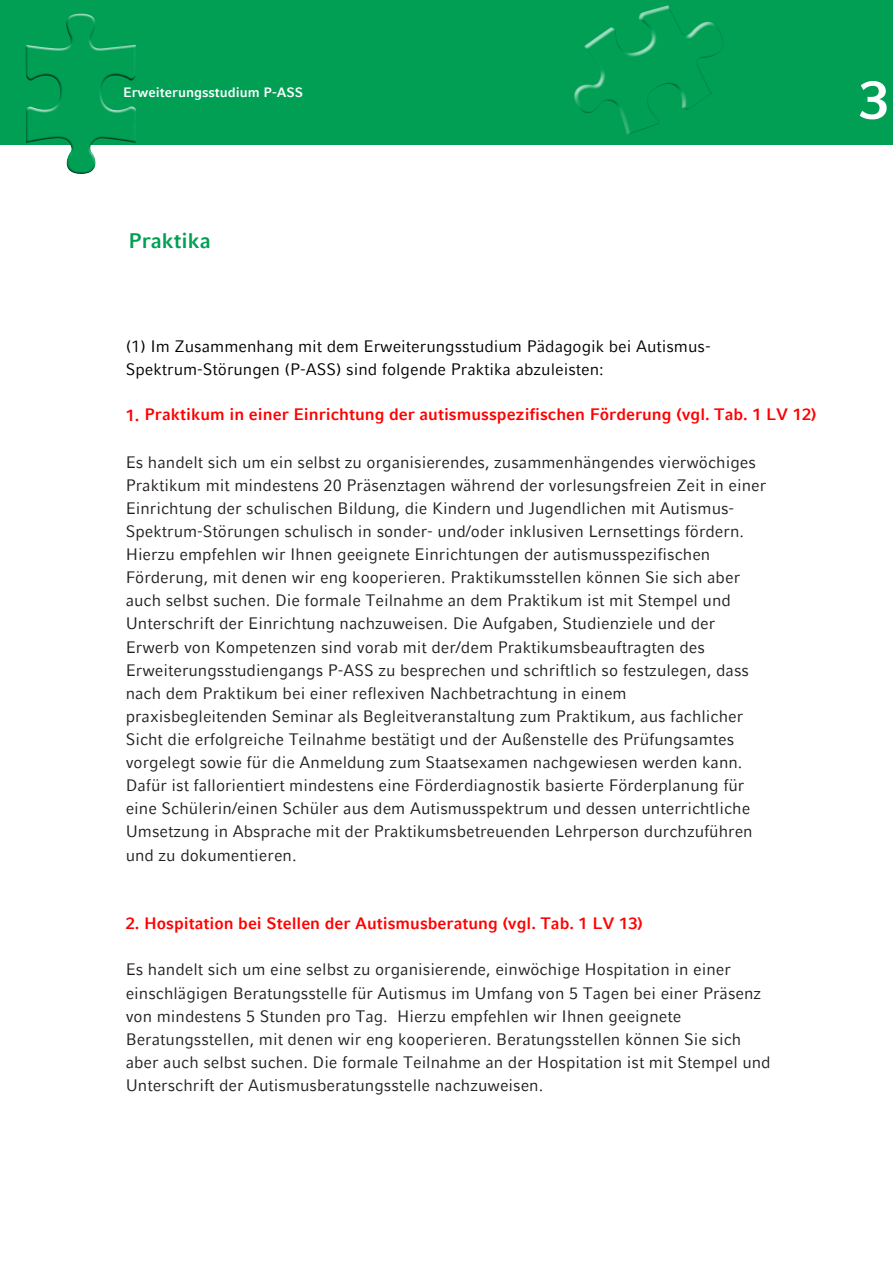
<style>
.page{position:relative;width:893px;height:1263px;background:#fff}
.page>*{position:absolute;margin:0;border:0;box-sizing:border-box;transform-origin:0 0}
.t1{font:700 54px "LMU Compatil Fact";color:#fff}
.t2{font:700 21px "LMU Compatil Fact";color:#009f54}
.Head_klein{font:16.5px/23.1px "LMU Compatil Fact";color:#231f20}
.Head_klein-2{font:700 16.5px "LMU Compatil Fact";color:#f00}
.Head_klein-3{font:16.5px/23.1px "LMU Compatil Fact";color:#000}
.t3{font:700 13.5px "LMU Compatil Fact";color:#fff}
.s1{font-style:inherit}
</style>
<div class="page">
<div style="left:0;top:0;width:893px;height:144px;background:#009f54"></div>
<div style="left:25px;top:13px;width:114px;height:153px;background:#fff;opacity:.75"></div>
<div style="left:25px;top:19px;width:114px;height:157px;background:#231f20;opacity:.75"></div>
<svg style="left:550px;top:5px;width:195px;height:140px"></svg>
<p class="t3" style="left:123px;top:85px;width:181px">Erweiterungsstudium P-ASS</p>
<h1 class="t1" style="left:859px;top:68px;width:32px">3</h1>
<p class="t2" style="left:128px;top:229px;width:84px">Praktika</p>
<p class="Head_klein-3" style="left:126px;top:334px;width:587px">(1) Im Zusammenhang mit dem Erweiterungsstudium Pädagogik bei Autismus-<br>Spektrum-Störungen (P-ASS) sind folgende Praktika abzuleisten:</p>
<p class="Head_klein-2" style="left:126px;top:405px;width:693px">1. Praktikum <span class="s1">i</span>n einer Einrichtung der autismusspezifischen Förderung (vgl. <span class="s1">Tab. 1 LV 12)</span></p>
<p class="Head_klein" style="left:126px;top:450px;width:642px">Es handelt sich um ein selbst zu organisierendes, zusammenhängendes vierwöchiges Praktikum mit mindestens 20 Präsenztagen während der vorlesungsfreien Zeit in einer Einrichtung der schulischen Bildung, die Kindern und Jugendlichen mit Autismus-Spektrum-Störungen schulisch in sonder- und/oder inklusiven Lernsettings fördern.<br>Hierzu empfehlen wir Ihnen geeignete Einrichtungen der autismusspezifischen Förderung, mit denen wir eng kooperieren. Praktikumsstellen können Sie sich aber auch selbst suchen. Die formale Teilnahme an dem Praktikum ist mit Stempel und Unterschrift der Einrichtung nachzuweisen. Die Aufgaben, Studienziele und der Erwerb von Kompetenzen sind vorab mit der/dem Praktikumsbeauftragten des Erweiterungsstudiengangs P-ASS zu besprechen und schriftlich so festzulegen, dass nach dem Praktikum bei einer reflexiven Nachbetrachtung in einem praxisbegleitenden Seminar als Begleitveranstaltung zum Praktikum, aus fachlicher Sicht die erfolgreiche Teilnahme bestätigt und der Außenstelle des Prüfungsamtes vorgelegt sowie für die Anmeldung zum Staatsexamen nachgewiesen werden kann.<br>Dafür ist fallorientiert mindestens eine Förderdiagnostik basierte Förderplanung für eine Schülerin/einen Schüler aus dem Autismusspektrum und dessen unterrichtliche Umsetzung in Absprache mit der Praktikumsbetreuenden Lehrperson durchzuführen und zu dokumentieren.</p>
<p class="Head_klein-2" style="left:126px;top:914px;width:519px">2. Hospitation bei Stellen der Autismusberatung (vgl. Tab. 1 LV 13)</p>
<p class="Head_klein" style="left:126px;top:958px;width:647px">Es handelt sich um eine selbst zu organisierende, einwöchige Hospitation in einer einschlägigen Beratungsstelle für Autismus im Umfang von 5 Tagen bei einer Präsenz von mindestens 5 Stunden pro Tag. Hierzu empfehlen wir Ihnen geeignete Beratungsstellen, mit denen wir eng kooperieren. Beratungsstellen können Sie sich aber auch selbst suchen. Die formale Teilnahme an der Hospitation ist mit Stempel und Unterschrift der Autismusberatungsstelle nachzuweisen.</p>
</div>
